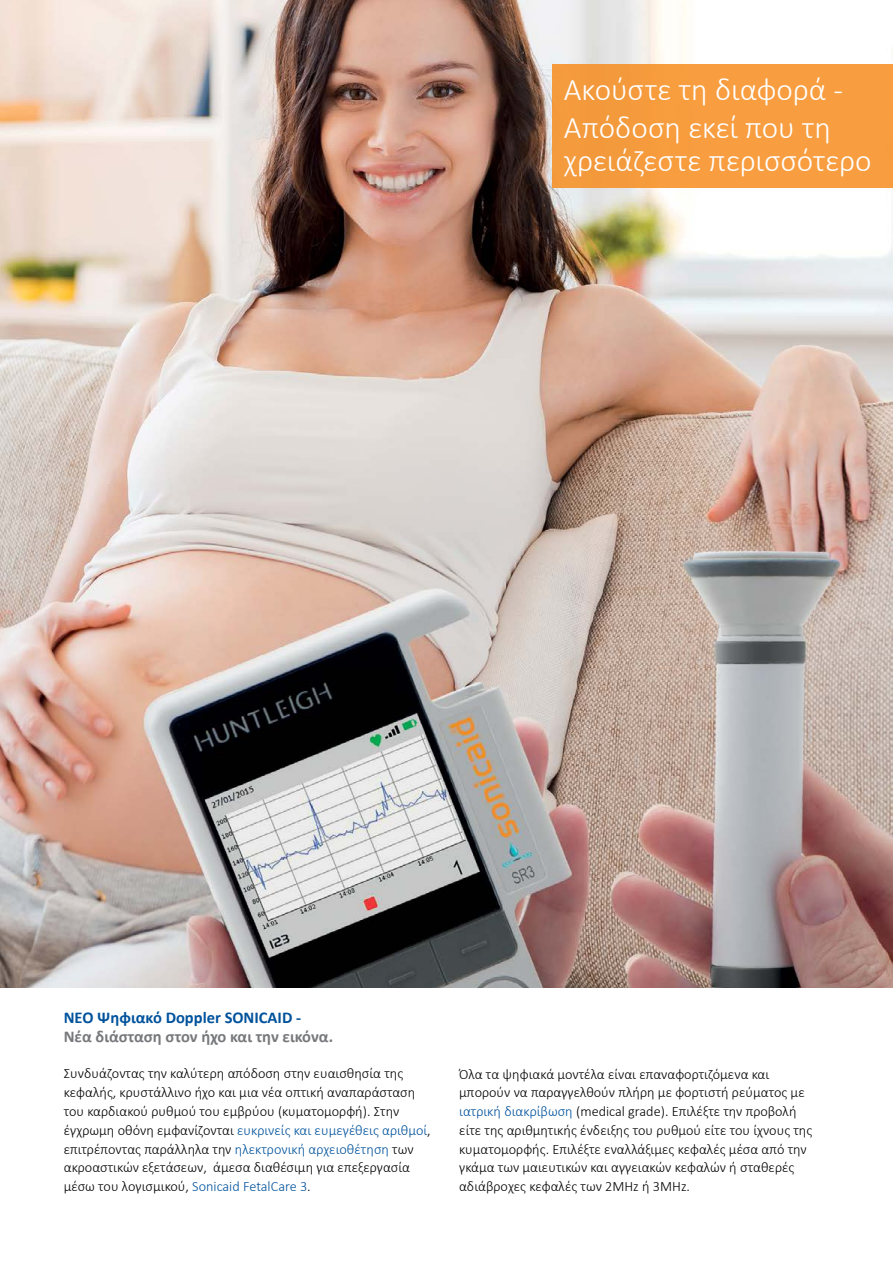
<style>
.page{position:relative;width:893px;height:1263px;background:#fff}
.page>*{position:absolute;margin:0;border:0;box-sizing:border-box;transform-origin:0 0}
.t1{font:300 31.5px/37.2px "Calibri";color:#fff}
.t2{font:700 16.5px "Calibri";color:#77787b}
.t3{font:700 16.5px "Calibri";color:#00529c}
.t4{font:300 14.25px/18.8px "Calibri";color:#000}
.s1{color:#00529c}
</style>
<div class="page">
<img style="left:0;top:0;width:893px;height:987px">
<div style="left:553px;top:64px;width:340px;height:123px;background:#f89e40"></div>
<h1 class="t1" style="left:564px;top:70px;width:278px">Ακούστε τη διαφορά ‐<br>Απόδοση εκεί που τη</h1>
<h1 class="t1" style="left:564px;top:140px;width:309px">χρειάζεστε περισσότερο</h1>
<p class="t3" style="left:64px;top:1006px;width:238px">ΝΕΟ Ψηφιακό Doppler SONICAID ‐</p>
<p class="t2" style="left:64px;top:1026px;width:271px">Νέα διάσταση στον ήχο και την εικόνα.</p>
<p class="t4" style="left:64px;top:1064px;width:368px">Συνδυάζοντας την καλύτερη απόδοση στην ευαισθησία της κεφαλής, κρυστάλλινο ήχο και μια νέα οπτική αναπαράσταση του καρδιακού ρυθμού του εμβρύου (κυματομορφή). Στην έγχρωμη οθόνη εμφανίζονται <span class="s1">ευκρινείς και ευμεγέθεις αριθμοί</span>, επιτρέποντας παράλληλα την <span class="s1">ηλεκτρονική αρχειοθέτηση</span> των ακροαστικών εξετάσεων, άμεσα διαθέσιμη για επεξεργασία μέσω του λογισμικού, <span class="s1">Sonicaid FetalCare 3</span>.</p>
<p class="t4" style="left:459px;top:1064px;width:355px">Όλα τα ψηφιακά μοντέλα είναι επαναφορτιζόμενα και μπορούν να παραγγελθούν πλήρη με φορτιστή ρεύματος με <span class="s1">ιατρική διακρίβωση</span> (medical grade). Επιλέξτε την προβολή είτε της αριθμητικής ένδειξης του ρυθμού είτε του ίχνους της κυματομορφής. Επιλέξτε εναλλάξιμες κεφαλές μέσα από την γκάμα των μαιευτικών και αγγειακών κεφαλών ή σταθερές αδιάβροχες κεφαλές των 2MHz ή 3MHz.</p>
</div>
